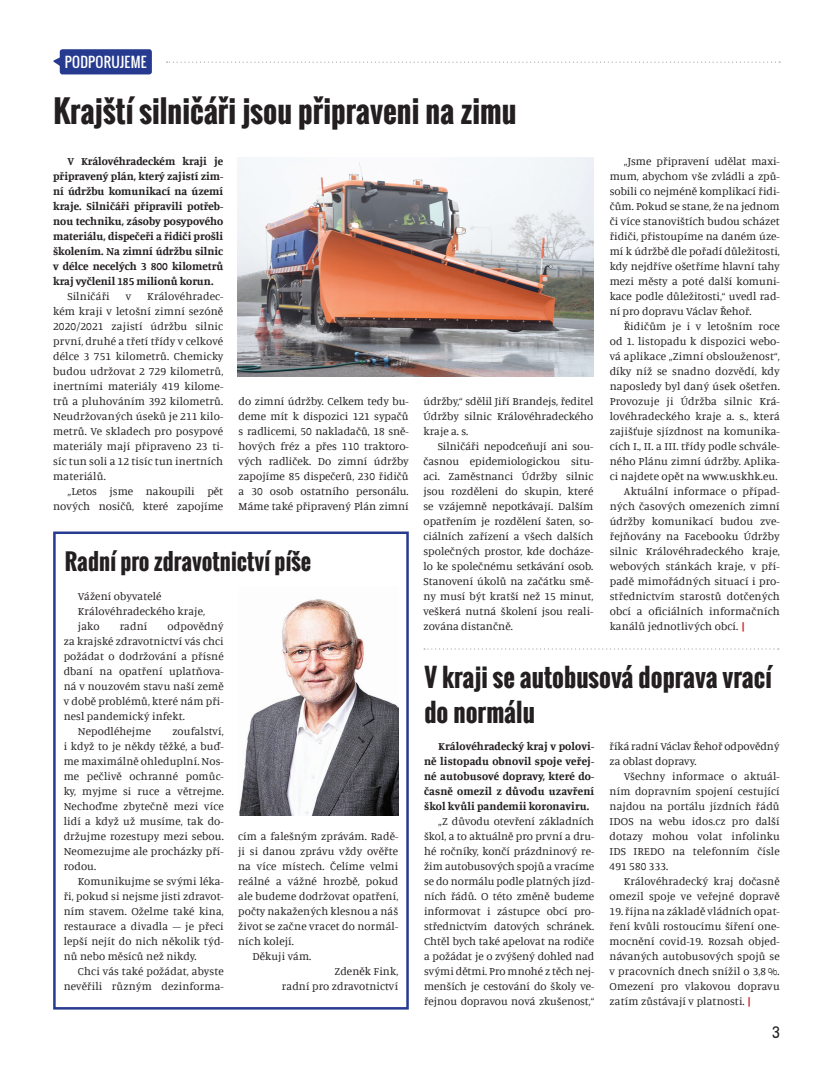
<style>
.page{position:relative;width:833px;height:1081px;background:#fff}
.page>*{position:absolute;margin:0;border:0;box-sizing:border-box;transform-origin:0 0}
.t1{font:700 30px "Oswald";color:#231f20}
.t2{font:700 25px/35px "Oswald";color:#231f20}
.t3{font:700 22.5px "Oswald";color:#231f20}
.t4{font:15px "Kelson Sans";color:#231f20}
.t5{font:13.75px "Oswald";letter-spacing:.02em;color:#fff}
.t6{font:11.25px/15px "Manuale";letter-spacing:.01em;color:#231f20;text-align:justify}
.t7{font:700 11.25px/15px "Manuale";color:#231f20;text-align:justify}
.s1{font-weight:700;color:#d1232a}
</style>
<div class="page">
<svg style="left:166px;top:62px;width:614px;height:1px"></svg>
<svg style="left:53px;top:56px;width:7px;height:13px"></svg>
<div style="left:60px;top:49px;width:92px;height:25px;background:#263a8f;border-radius:3px"></div>
<svg style="left:424px;top:648px;width:354px;height:1px"></svg>
<img style="left:238px;top:158px;width:355px;height:218px">
<div style="left:53px;top:531px;width:356px;height:478px;border:2px solid #263a8f"></div>
<img style="left:239px;top:599px;width:159px;height:216px">
<p class="t5" style="left:65px;top:52px;width:83px">PODPORUJEME</p>
<h1 class="t1" style="left:53px;top:89px;width:464px">Krajští silničáři jsou připraveni na zimu</h1>
<p class="t7" style="left:53px;top:153px;width:172px;text-indent:14px">V Královéhradeckém kraji je připravený plán, který zajistí zim&shy;ní údržbu komunikací na území kraje. Silničáři připravili potřeb&shy;nou techniku, zásoby posypového materiálu, dispečeři a řidiči prošli školením. Na zimní údržbu silnic v délce necelých 3 800 kilometrů kraj vyčlenil 185 milionů korun.</p>
<p class="t6" style="left:67px;top:288px;width:44px">Silničáři</p>
<p class="t6" style="left:126px;top:288px;width:7px">v</p>
<p class="t6" style="left:609px;top:153px;width:172px;text-indent:14px">„Jsme připravení udělat maxi&shy;mum, abychom vše zvládli a způ&shy;sobili co nejméně komplikací řidi&shy;čům. Pokud se stane, že na jednom či více stanovištích budou scházet řidiči, přistoupíme na daném úze&shy;mí k údržbě dle pořadí důležitosti, kdy nejdříve ošetříme hlavní tahy mezi městy a poté další komuni&shy;kace podle důležitosti,“ uvedl rad&shy;ní pro dopravu Václav Řehoř.</p>
<p class="t6" style="left:624px;top:318px;width:157px">Řidičům je i v letošním roce</p>
<p class="t6" style="left:609px;top:333px;width:172px">od 1. listopadu k dispozici webo-</p>
<p class="t6" style="left:609px;top:348px;width:172px">vá aplikace „Zimní obslouženost“,</p>
<p class="t6" style="left:609px;top:363px;width:172px">díky níž se snadno dozvědí, kdy</p>
<p class="t6" style="left:609px;top:378px;width:172px">naposledy byl daný úsek ošetřen.</p>
<p class="t6" style="left:609px;top:393px;width:172px">Provozuje ji Údržba silnic Krá-</p>
<p class="t6" style="left:609px;top:408px;width:172px">lovéhradeckého kraje a. s., která</p>
<p class="t6" style="left:609px;top:423px;width:172px">zajišťuje sjízdnost na komunika-</p>
<p class="t6" style="left:609px;top:438px;width:172px">cích I., II. a III. třídy podle schvále-</p>
<p class="t6" style="left:609px;top:453px;width:172px">ného Plánu zimní údržby. Aplika-</p>
<p class="t6" style="left:609px;top:468px;width:169px">ci najdete opět na www.uskhk.eu.</p>
<p class="t6" style="left:624px;top:483px;width:157px">Aktuální informace o případ-</p>
<p class="t6" style="left:609px;top:498px;width:172px">ných časových omezeních zimní</p>
<p class="t6" style="left:609px;top:513px;width:172px">údržby komunikací budou zve-</p>
<p class="t6" style="left:609px;top:528px;width:172px">řejňovány na Facebooku Údržby</p>
<p class="t6" style="left:609px;top:543px;width:172px">silnic Královéhradeckého kraje,</p>
<p class="t6" style="left:609px;top:558px;width:172px">webových stánkách kraje, v pří-</p>
<p class="t6" style="left:609px;top:573px;width:172px">padě mimořádných situací i pro-</p>
<p class="t6" style="left:609px;top:588px;width:172px">střednictvím starostů dotčených</p>
<p class="t6" style="left:609px;top:603px;width:172px">obcí a oficiálních informačních</p>
<p class="t6" style="left:609px;top:618px;width:137px">kanálů jednotlivých obcí. <span class="s1">|</span></p>
<h2 class="t2" style="left:424px;top:660px;width:349px">V kraji se autobusová doprava vrací do normálu</h2>
<p class="t7" style="left:424px;top:738px;width:172px;text-indent:14px">Královéhradecký kraj v polovi&shy;ně listopadu obnovil spoje veřej&shy;né autobusové dopravy, které do&shy;časně omezil z důvodu uzavření škol kvůli pandemii koronaviru.</p>
<p class="t6" style="left:424px;top:813px;width:172px;text-indent:14px">„Z důvodu otevření základních škol, a to aktuálně pro první a dru&shy;hé ročníky, končí prázdninový re&shy;žim autobusových spojů a vracíme se do normálu podle platných jízd&shy;ních řádů. O této změně budeme informovat i zástupce obcí pro&shy;střednictvím datových schránek.<br>Chtěl bych také apelovat na rodiče a požádat je o zvýšený dohled nad svými dětmi. Pro mnohé z těch nej&shy;menších je cestování do školy ve&shy;řejnou dopravou nová zkušenost,“</p>
<p class="t6" style="left:53px;top:288px;width:172px;text-indent:94px">Královéhradec&shy;kém kraji v letošní zimní sezóně 2020/2021 zajistí údržbu silnic první, druhé a třetí třídy v celkové délce 3 751 kilometrů. Chemicky budou udržovat 2 729 kilometrů, inertními materiály 419 kilome&shy;trů a pluhováním 392 kilometrů.<br>Neudržovaných úseků je 211 kilo&shy;metrů. Ve skladech pro posypové materiály mají připraveno 23 ti&shy;síc tun soli a 12 tisíc tun inertních materiálů.</p>
<p class="t6" style="left:53px;top:483px;width:172px;text-align:right">„Letos jsme nakoupili pět nových nosičů, které zapojíme</p>
<p class="t6" style="left:239px;top:393px;width:172px">do zimní údržby. Celkem tedy bu&shy;deme mít k dispozici 121 sypačů s radlicemi, 50 nakladačů, 18 sně&shy;hových fréz a přes 110 traktoro&shy;vých radliček. Do zimní údržby zapojíme 85 dispečerů, 230 řidičů a 30 osob ostatního personálu.<br>Máme také připravený Plán zimní</p>
<p class="t6" style="left:423px;top:393px;width:171px">údržby,“ sdělil Jiří Brandejs, ředitel Údržby silnic Královéhradeckého kraje a. s.</p>
<p class="t6" style="left:423px;top:438px;width:171px;text-indent:14px">Silničáři nepodceňují ani sou&shy;časnou epidemiologickou situ&shy;aci. Zaměstnanci Údržby silnic jsou rozděleni do skupin, které se vzájemně nepotkávají. Dalším opatřením je rozdělení šaten, so&shy;ciálních zařízení a všech dalších společných prostor, kde docháze&shy;lo ke společnému setkávání osob.<br>Stanovení úkolů na začátku smě&shy;ny musí být kratší než 15 minut, veškerá nutná školení jsou reali&shy;zována distančně.</p>
<h3 class="t3" style="left:65px;top:544px;width:248px">Radní pro zdravotnictví píše</h3>
<p class="t6" style="left:78px;top:588px;width:129px;text-align:left">Vážení obyvatelé<br>Královéhradeckého kraje, jako</p>
<p class="t6" style="left:120px;top:618px;width:29px">radní</p>
<p class="t6" style="left:168px;top:618px;width:58px">odpovědný</p>
<p class="t6" style="left:64px;top:633px;width:161px">za krajské zdravotnictví vás chci</p>
<p class="t6" style="left:64px;top:648px;width:161px">požádat o dodržování a přísné</p>
<p class="t6" style="left:64px;top:663px;width:161px">dbaní na opatření uplatňova-</p>
<p class="t6" style="left:64px;top:678px;width:161px">ná v nouzovém stavu naší země</p>
<p class="t6" style="left:64px;top:693px;width:161px">v době problémů, které nám při-</p>
<p class="t6" style="left:64px;top:708px;width:123px">nesl pandemický infekt.</p>
<p class="t6" style="left:78px;top:723px;width:75px">Nepodléhejme</p>
<p class="t6" style="left:64px;top:723px;width:162px;text-indent:109px">zoufalství, i když to je někdy těžké, a buď&shy;me maximálně ohleduplní. Nos&shy;me pečlivě ochranné pomůc&shy;ky, myjme si ruce a větrejme.<br>Nechoďme zbytečně mezi více lidí a když už musíme, tak do&shy;držujme rozestupy mezi sebou.<br>Neomezujme ale procházky pří&shy;rodou.</p>
<p class="t6" style="left:64px;top:873px;width:162px;text-indent:14px">Komunikujme se svými léka&shy;ři, pokud si nejsme jisti zdravot&shy;ním stavem. Oželme také kina, restaurace a divadla – je přeci lepší nejít do nich několik týd&shy;nů nebo měsíců než nikdy.</p>
<p class="t6" style="left:64px;top:963px;width:161px;text-align:right">Chci vás také požádat, abyste nevěřili různým dezinforma-</p>
<p class="t6" style="left:609px;top:738px;width:172px">říká radní Václav Řehoř odpovědný za oblast dopravy.</p>
<p class="t6" style="left:609px;top:768px;width:172px;text-indent:14px">Všechny informace o aktuál&shy;ním dopravním spojení cestující najdou na portálu jízdních řádů IDOS na webu idos.cz pro další dotazy mohou volat infolinku IDS IREDO na telefonním čísle 491 580 333.</p>
<p class="t6" style="left:609px;top:873px;width:172px;text-align:right">Královéhradecký kraj dočasně omezil spoje ve veřejné dopravě</p>
<p class="t6" style="left:609px;top:903px;width:172px">19. října na základě vládních opat&shy;ření kvůli rostoucímu šíření one&shy;mocnění covid-19. Rozsah objed&shy;návaných autobusových spojů se v pracovních dnech snížil o 3,8%.<br>Omezení pro vlakovou dopravu zatím zůstávají v platnosti. <span class="s1">|</span></p>
<p class="t6" style="left:238px;top:828px;width:161px">cím a falešným zprávám. Radě-</p>
<p class="t6" style="left:238px;top:843px;width:162px">ji si danou zprávu vždy ověřte</p>
<p class="t6" style="left:238px;top:858px;width:161px">na více místech. Čelíme velmi</p>
<p class="t6" style="left:238px;top:873px;width:161px">reálné a vážné hrozbě, pokud</p>
<p class="t6" style="left:238px;top:888px;width:161px">ale budeme dodržovat opatření,</p>
<p class="t6" style="left:238px;top:903px;width:161px">počty nakažených klesnou a náš</p>
<p class="t6" style="left:238px;top:918px;width:161px">život se začne vracet do normál-</p>
<p class="t6" style="left:238px;top:933px;width:57px">ních kolejí.</p>
<p class="t6" style="left:252px;top:948px;width:60px">Děkuji vám.</p>
<p class="t6" style="left:334px;top:963px;width:65px">Zdeněk Fink,</p>
<p class="t6" style="left:282px;top:978px;width:118px">radní pro zdravotnictví</p>
<h3 class="t4" style="left:772px;top:1023px;width:9px">3</h3>
</div>
